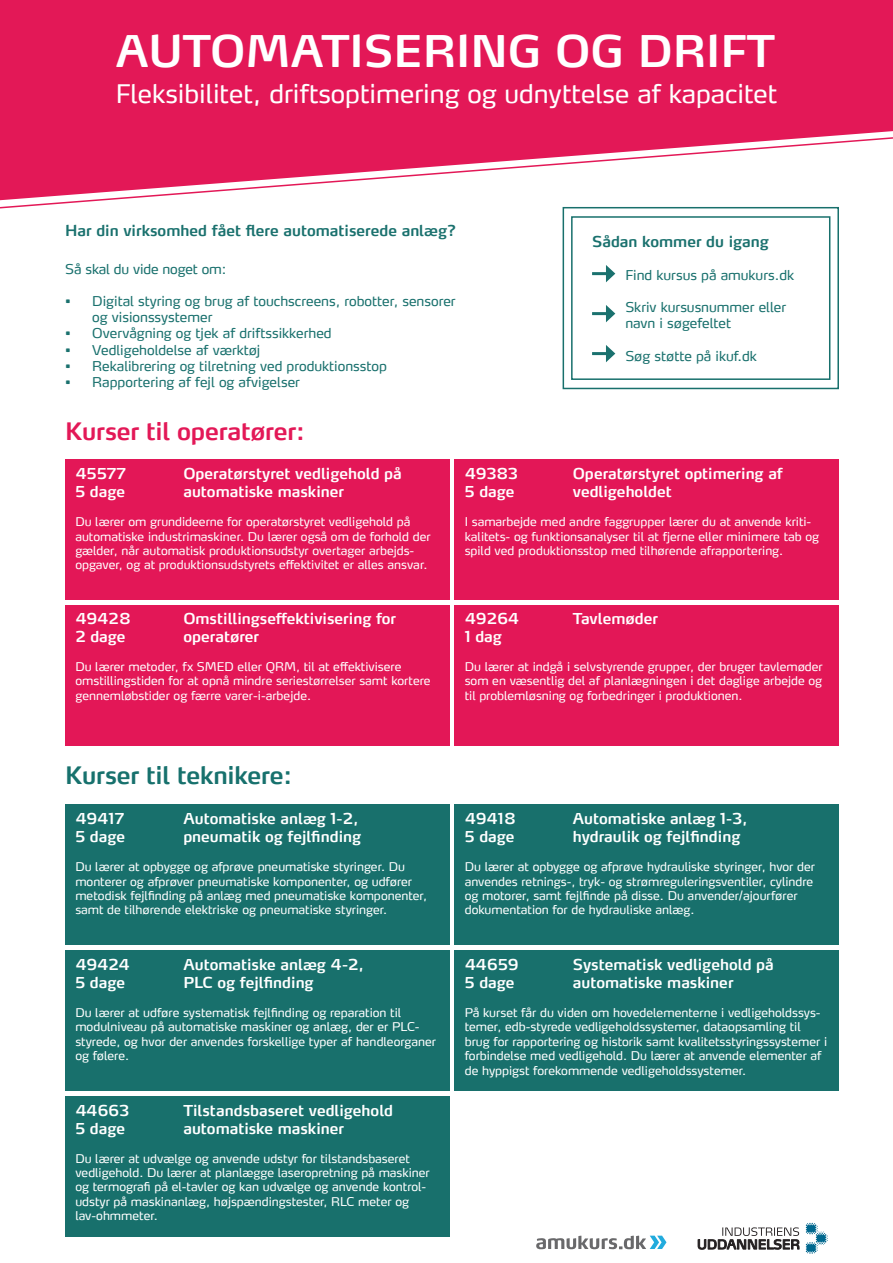
<style>
.page{position:relative;width:893px;height:1263px;background:#fff}
.page>*{position:absolute;margin:0;border:0;box-sizing:border-box;transform-origin:0 0}
.t1{font:600 43.5px "Max LF";color:#fff}
.t2{font:25.5px "Max LF";color:#fff}
.t3{font:600 24px "Max LF";letter-spacing:-.01em;color:#e31857}
.t4{font:600 24px "Max LF";letter-spacing:-.01em;color:#17716d}
.t5{font:600 15px "Max LF";color:#fff}
.t6{font:600 15px "Max LF";color:#1a716e}
.t7{font:13.5px/16.2px "Max LF";color:#1a716e}
.t8{font:12px/14.4px "Max LF";color:#fff}
</style>
<div class="page">
<div style="left:0;top:0;width:893px;height:136px;background:#e31857"></div>
<svg style="left:698px;top:1227px;width:101px;height:23px"></svg>
<svg style="left:806px;top:1223px;width:22px;height:31px"></svg>
<svg style="left:536px;top:1235px;width:130px;height:14px"></svg>
<div style="left:65px;top:460px;width:385px;height:140px;background:#e31757"></div>
<div style="left:455px;top:460px;width:384px;height:140px;background:#e31757"></div>
<div style="left:455px;top:605px;width:384px;height:141px;background:#e31757"></div>
<div style="left:455px;top:805px;width:384px;height:140px;background:#18706c"></div>
<div style="left:455px;top:950px;width:384px;height:141px;background:#18706c"></div>
<div style="left:65px;top:805px;width:385px;height:140px;background:#18706c"></div>
<div style="left:65px;top:950px;width:385px;height:141px;background:#18706c"></div>
<div style="left:65px;top:1096px;width:385px;height:140px;background:#18706c"></div>
<div style="left:65px;top:605px;width:385px;height:141px;background:#e31757"></div>
<div style="left:571px;top:216px;width:259px;height:164px;border:2px solid #18706c"></div>
<div style="left:563px;top:207px;width:276px;height:182px;border:2px solid #18706c"></div>
<hr style="left:592px;top:272px;width:17px;height:3px;background:#1a716e">
<svg style="left:606px;top:265px;width:9px;height:17px"></svg>
<hr style="left:592px;top:312px;width:17px;height:3px;background:#1a716e">
<svg style="left:606px;top:305px;width:9px;height:17px"></svg>
<hr style="left:592px;top:352px;width:17px;height:3px;background:#1a716e">
<svg style="left:606px;top:345px;width:9px;height:17px"></svg>
<svg style="left:0;top:136px;width:893px;height:73px"></svg>
<p class="t1" style="left:116px;top:24px;width:661px">AUTOMATISERING OG DRIFT</p>
<p class="t2" style="left:116px;top:77px;width:663px">Fleksibilitet, driftsoptimering og udnyttelse af kapacitet</p>
<p class="t6" style="left:65px;top:221px;width:392px">Har din virksomhed fået flere automatiserede anlæg?</p>
<p class="t7" style="left:65px;top:260px;width:163px">Så skal du vide noget om:</p>
<p class="t7" style="left:92px;top:293px;width:365px;text-indent:-27px">• Digital styring og brug af touchscreens, robotter, sensorer og visionssystemer</p>
<p class="t7" style="left:65px;top:325px;width:268px">• Overvågning og tjek af driftssikkerhed</p>
<p class="t7" style="left:65px;top:341px;width:197px">• Vedligeholdelse af værktøj</p>
<p class="t7" style="left:65px;top:357px;width:323px">• Rekalibrering og tilretning ved produktionsstop</p>
<p class="t7" style="left:65px;top:374px;width:236px">• Rapportering af fejl og afvigelser</p>
<p class="t3" style="left:65px;top:416px;width:241px">Kurser til operatører:</p>
<p class="t5" style="left:75px;top:464px;width:52px">45577</p>
<p class="t5" style="left:183px;top:464px;width:220px">Operatørstyret vedligehold på</p>
<p class="t5" style="left:75px;top:482px;width:51px">5 dage</p>
<p class="t5" style="left:183px;top:482px;width:162px">automatiske maskiner</p>
<p class="t8" style="left:75px;top:514px;width:357px">Du lærer om grundideerne for operatørstyret vedligehold på automatiske industrimaskiner. Du lærer også om de forhold der gælder, når automatisk produktionsudstyr overtager arbejds&shy;opgaver, og at produktionsudstyrets effektivitet er alles ansvar.</p>
<p class="t6" style="left:592px;top:232px;width:178px">Sådan kommer du igang</p>
<p class="t7" style="left:625px;top:266px;width:170px">Find kursus på amukurs.dk</p>
<p class="t7" style="left:625px;top:299px;width:162px">Skriv kursusnummer eller navn i søgefeltet</p>
<p class="t7" style="left:625px;top:347px;width:133px">Søg støtte på ikuf.dk</p>
<p class="t5" style="left:465px;top:464px;width:55px">49383</p>
<p class="t5" style="left:573px;top:464px;width:212px">Operatørstyret optimering af</p>
<p class="t5" style="left:465px;top:482px;width:51px">5 dage</p>
<p class="t5" style="left:573px;top:482px;width:101px">vedligeholdet</p>
<p class="t8" style="left:465px;top:514px;width:356px">I samarbejde med andre faggrupper lærer du at anvende kriti&shy;kalitets- og funktionsanalyser til at fjerne eller minimere tab og spild ved produktionsstop med tilhørende afrapportering.</p>
<p class="t5" style="left:75px;top:609px;width:57px">49428</p>
<p class="t5" style="left:183px;top:609px;width:214px">Omstillingseffektivisering for</p>
<p class="t5" style="left:75px;top:627px;width:52px">2 dage</p>
<p class="t5" style="left:183px;top:627px;width:77px">operatører</p>
<p class="t8" style="left:75px;top:659px;width:357px">Du lærer metoder, fx SMED eller QRM, til at effektivisere omstillingstiden for at opnå mindre seriestørrelser samt kortere gennemløbstider og færre varer-i-arbejde.</p>
<p class="t5" style="left:465px;top:609px;width:56px">49264</p>
<p class="t5" style="left:573px;top:609px;width:87px">Tavlemøder</p>
<p class="t5" style="left:465px;top:627px;width:39px">1 dag</p>
<p class="t8" style="left:465px;top:659px;width:359px;text-align:justify">Du lærer at indgå i selvstyrende grupper, der bruger tavlemøder som en væsentlig del af planlægningen i det daglige arbejde og til problemløsning og forbedringer i produktionen.</p>
<p class="t4" style="left:65px;top:760px;width:228px">Kurser til teknikere:</p>
<p class="t5" style="left:75px;top:809px;width:51px">49417</p>
<p class="t5" style="left:183px;top:809px;width:177px">Automatiske anlæg 1-2,</p>
<p class="t5" style="left:75px;top:827px;width:51px">5 dage</p>
<p class="t5" style="left:183px;top:827px;width:179px">pneumatik og fejlfinding</p>
<p class="t8" style="left:75px;top:859px;width:353px">Du lærer at opbygge og afprøve pneumatiske styringer. Du monterer og afprøver pneumatiske komponenter, og udfører metodisk fejlfinding på anlæg med pneumatiske komponenter, samt de tilhørende elektriske og pneumatiske styringer.</p>
<p class="t5" style="left:75px;top:955px;width:56px">49424</p>
<p class="t5" style="left:183px;top:955px;width:182px">Automatiske anlæg 4-2,</p>
<p class="t5" style="left:75px;top:973px;width:51px">5 dage</p>
<p class="t5" style="left:183px;top:973px;width:132px">PLC og fejlfinding</p>
<p class="t8" style="left:75px;top:1005px;width:362px">Du lærer at udføre systematisk fejlfinding og reparation til modulniveau på automatiske maskiner og anlæg, der er PLC&shy;styrede, og hvor der anvendes forskellige typer af handleorganer og følere.</p>
<p class="t5" style="left:75px;top:1101px;width:55px">44663</p>
<p class="t5" style="left:183px;top:1101px;width:211px">Tilstandsbaseret vedligehold</p>
<p class="t5" style="left:75px;top:1119px;width:51px">5 dage</p>
<p class="t5" style="left:183px;top:1119px;width:162px">automatiske maskiner</p>
<p class="t8" style="left:75px;top:1151px;width:356px">Du lærer at udvælge og anvende udstyr for tilstandsbaseret vedligehold. Du lærer at planlægge laseropretning på maskiner og termografi på el-tavler og kan udvælge og anvende kontrol&shy;udstyr på maskinanlæg, højspændingstester, RLC meter og lav-ohmmeter.</p>
<p class="t5" style="left:465px;top:809px;width:52px">49418</p>
<p class="t5" style="left:573px;top:809px;width:176px">Automatiske anlæg 1-3,</p>
<p class="t5" style="left:465px;top:827px;width:51px">5 dage</p>
<p class="t5" style="left:573px;top:827px;width:169px">hydraulik og fejlfinding</p>
<p class="t8" style="left:465px;top:859px;width:352px">Du lærer at opbygge og afprøve hydrauliske styringer, hvor der anvendes retnings-, tryk- og strømreguleringsventiler, cylindre og motorer, samt fejlfinde på disse. Du anvender/ajourfører dokumentation for de hydrauliske anlæg.</p>
<p class="t5" style="left:465px;top:955px;width:55px">44659</p>
<p class="t5" style="left:573px;top:955px;width:203px">Systematisk vedligehold på</p>
<p class="t5" style="left:465px;top:973px;width:51px">5 dage</p>
<p class="t5" style="left:573px;top:973px;width:162px">automatiske maskiner</p>
<p class="t8" style="left:465px;top:1005px;width:364px">På kurset får du viden om hovedelementerne i vedligeholdssys&shy;temer, edb-styrede vedligeholdssystemer, dataopsamling til brug for rapportering og historik samt kvalitetsstyringssystemer i forbindelse med vedligehold. Du lærer at anvende elementer af de hyppigst forekommende vedligeholdssystemer.</p>
</div>
